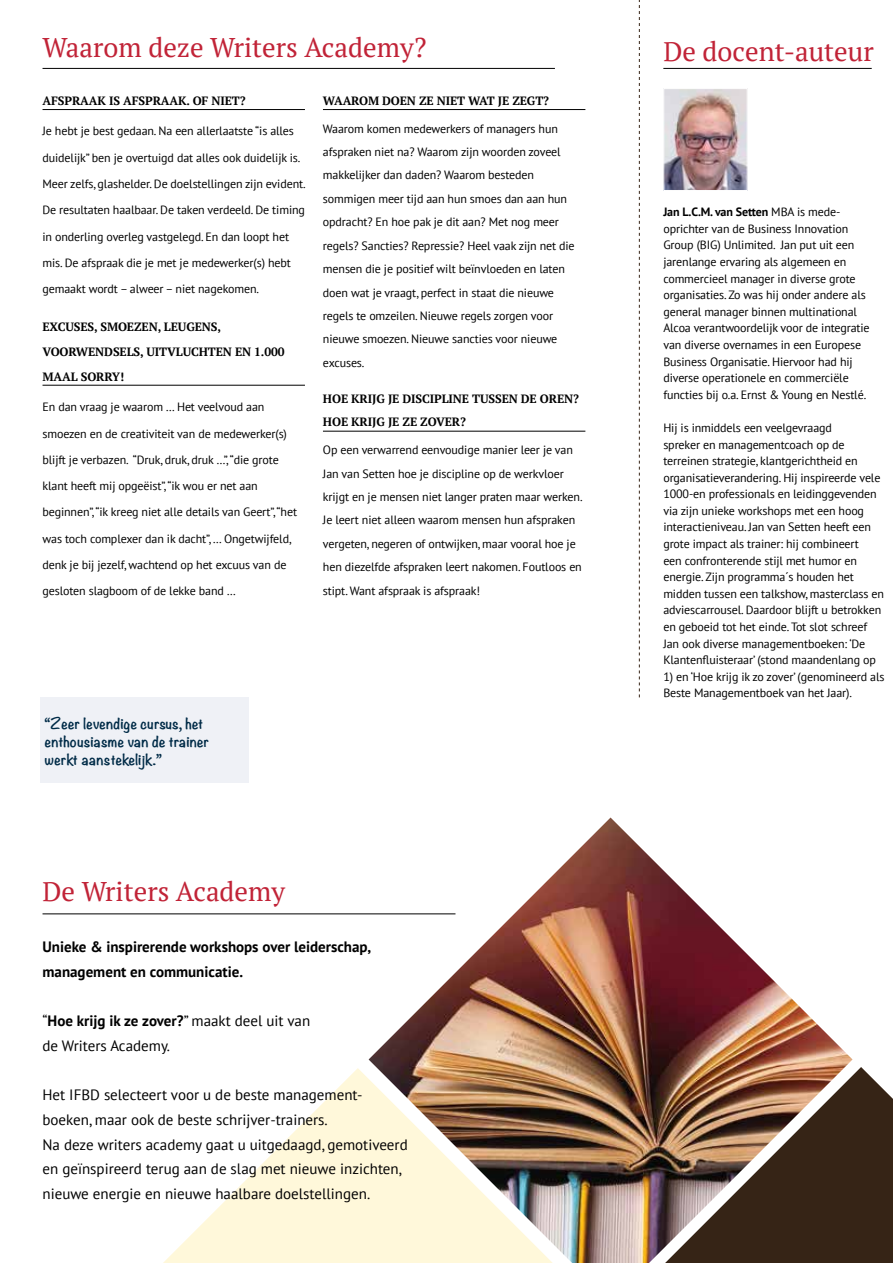
<style>
.page{position:relative;width:893px;height:1263px;background:#fff}
.page>*{position:absolute;margin:0;border:0;box-sizing:border-box;transform-origin:0 0}
.t1{font:27px "PT Serif";color:#c12337}
.t2{font:15px/24.8px "PT Sans";color:#000}
.t3{font:700 15px/24.6px "PT Sans";color:#000}
.t4{font:700 13.5px/18px "Noteworthy";letter-spacing:.02em;color:#002b47}
.t5{font:12px/16.6px "PT Sans";letter-spacing:-.01em;color:#000}
.t6{font:700 12px/24.8px "PT Serif";letter-spacing:-.01em;color:#000}
.s1{font-weight:700}
</style>
<div class="page">
<svg style="left:163px;top:1068px;width:206px;height:195px;fill:#fff8da"></svg>
<div style="left:852px;top:1067px;width:41px;height:196px;background:#362416"></div>
<img style="left:369px;top:817px;width:483px;height:446px">
<div style="left:41px;top:697px;width:208px;height:85px;background:#eff1f6"></div>
<hr style="left:43px;top:109px;width:262px;height:1px;background:#000">
<hr style="left:43px;top:385px;width:262px;height:1px;background:#000">
<hr style="left:323px;top:109px;width:262px;height:1px;background:#000">
<hr style="left:323px;top:431px;width:262px;height:1px;background:#000">
<hr style="left:43px;top:68px;width:512px;height:1px;background:#000">
<hr style="left:663px;top:68px;width:209px;height:1px;background:#000">
<img style="left:665px;top:90px;width:81px;height:99px">
<div style="left:663px;top:88px;width:85px;height:103px;border:1px solid #fff"></div>
<svg style="left:639px;top:0;width:1px;height:697px"></svg>
<hr style="left:43px;top:913px;width:412px;height:1px;background:#000">
<h1 class="t1" style="left:43px;top:30px;width:385px">Waarom deze Writers Academy?</h1>
<p class="t6" style="left:43px;top:88px;width:205px">AFSPRAAK IS AFSPRAAK. OF NIET?</p>
<p class="t5" style="left:43px;top:118px;width:265px;line-height:26.2px">Je hebt je best gedaan. Na een allerlaatste “is alles duidelijk” ben je overtuigd dat alles ook duidelijk is.<br>Meer zelfs, glashelder. De doelstellingen zijn evident.<br>De resultaten haalbaar. De taken verdeeld. De timing in onderling overleg vastgelegd. En dan loopt het mis. De afspraak die je met je medewerker(s) hebt gemaakt wordt – alweer – niet nagekomen.</p>
<p class="t6" style="left:43px;top:314px;width:243px">EXCUSES, SMOEZEN, LEUGENS,<br>VOORWENDSELS, UITVLUCHTEN EN 1.000<br>MAAL SORRY!</p>
<p class="t5" style="left:43px;top:394px;width:256px;line-height:26.2px">En dan vraag je waarom … Het veelvoud aan smoezen en de creativiteit van de medewerker(s) blijft je verbazen. “Druk, druk, druk …”, “die grote klant heeft mij opgeëist”, “ik wou er net aan beginnen”, “ik kreeg niet alle details van Geert”, “het was toch complexer dan ik dacht”, … Ongetwijfeld, denk je bij jezelf, wachtend op het excuus van de gesloten slagboom of de lekke band …</p>
<p class="t6" style="left:323px;top:88px;width:228px">WAAROM DOEN ZE NIET WAT JE ZEGT?</p>
<p class="t5" style="left:323px;top:116px;width:253px;line-height:23.4px">Waarom komen medewerkers of managers hun afspraken niet na? Waarom zijn woorden zoveel makkelijker dan daden? Waarom besteden sommigen meer tijd aan hun smoes dan aan hun opdracht? En hoe pak je dit aan? Met nog meer regels? Sancties? Repressie? Heel vaak zijn net die mensen die je positief wilt beïnvloeden en laten doen wat je vraagt, perfect in staat die nieuwe regels te omzeilen. Nieuwe regels zorgen voor nieuwe smoezen. Nieuwe sancties voor nieuwe excuses.</p>
<p class="t6" style="left:323px;top:387px;width:258px;line-height:23.4px">HOE KRIJG JE DISCIPLINE TUSSEN DE OREN?<br>HOE KRIJG JE ZE ZOVER?</p>
<p class="t5" style="left:323px;top:438px;width:261px;line-height:23.4px">Op een verwarrend eenvoudige manier leer je van Jan van Setten hoe je discipline op de werkvloer krijgt en je mensen niet langer praten maar werken.<br>Je leert niet alleen waarom mensen hun afspraken vergeten, negeren of ontwijken, maar vooral hoe je hen diezelfde afspraken leert nakomen. Foutloos en stipt. Want afspraak is afspraak!</p>
<p class="t4" style="left:45px;top:714px;width:166px">“Zeer levendige cursus, het enthousiasme van de trainer werkt aanstekelijk.”</p>
<h1 class="t1" style="left:43px;top:874px;width:244px">De Writers Academy</h1>
<p class="t3" style="left:43px;top:934px;width:330px">Unieke &amp; inspirerende workshops over leiderschap, management en communicatie.</p>
<p class="t2" style="left:43px;top:1008px;width:269px">“<span class="s1">Hoe krijg ik ze zover?</span>” maakt deel uit van de Writers Academy.</p>
<p class="t2" style="left:43px;top:1082px;width:367px">Het IFBD selecteert voor u de beste management&shy;boeken, maar ook de beste schrijver-trainers.<br>Na deze writers academy gaat u uitgedaagd, gemotiveerd en geïnspireerd terug aan de slag met nieuwe inzichten, nieuwe energie en nieuwe haalbare doelstellingen.</p>
<h1 class="t1" style="left:663px;top:34px;width:212px">De docent-auteur</h1>
<p class="t5" style="left:663px;top:203px;width:208px"><span class="s1">Jan L.C.M. van Setten</span> MBA is mede&shy;oprichter van de Business Innovation Group (BIG) Unlimited. Jan put uit een jarenlange ervaring als algemeen en commercieel manager in diverse grote organisaties. Zo was hij onder andere als general manager binnen multinational Alcoa verantwoordelijk voor de integratie van diverse overnames in een Europese Business Organisatie. Hiervoor had hij diverse operationele en commerciële functies bij o.a. Ernst &amp; Young en Nestlé.</p>
<p class="t5" style="left:663px;top:419px;width:222px">Hij is inmiddels een veelgevraagd<br>spreker en managementcoach op de terreinen strategie, klantgerichtheid en organisatieverandering. Hij inspireerde vele 1000-en professionals en leidinggevenden via zijn unieke workshops met een hoog interactieniveau. Jan van Setten heeft een grote impact als trainer: hij combineert<br>een confronterende stijl met humor en energie. Zijn programma´s houden het midden tussen een talkshow, masterclass en adviescarrousel. Daardoor blijft u betrokken en geboeid tot het einde. Tot slot schreef Jan ook diverse managementboeken: ‘De Klantenfluisteraar’ (stond maandenlang op</p>
<p class="t5" style="left:663px;top:668px;width:223px">1) en ‘Hoe krijg ik zo zover’ (genomineerd als<br>Beste Managementboek van het Jaar).</p>
</div>
